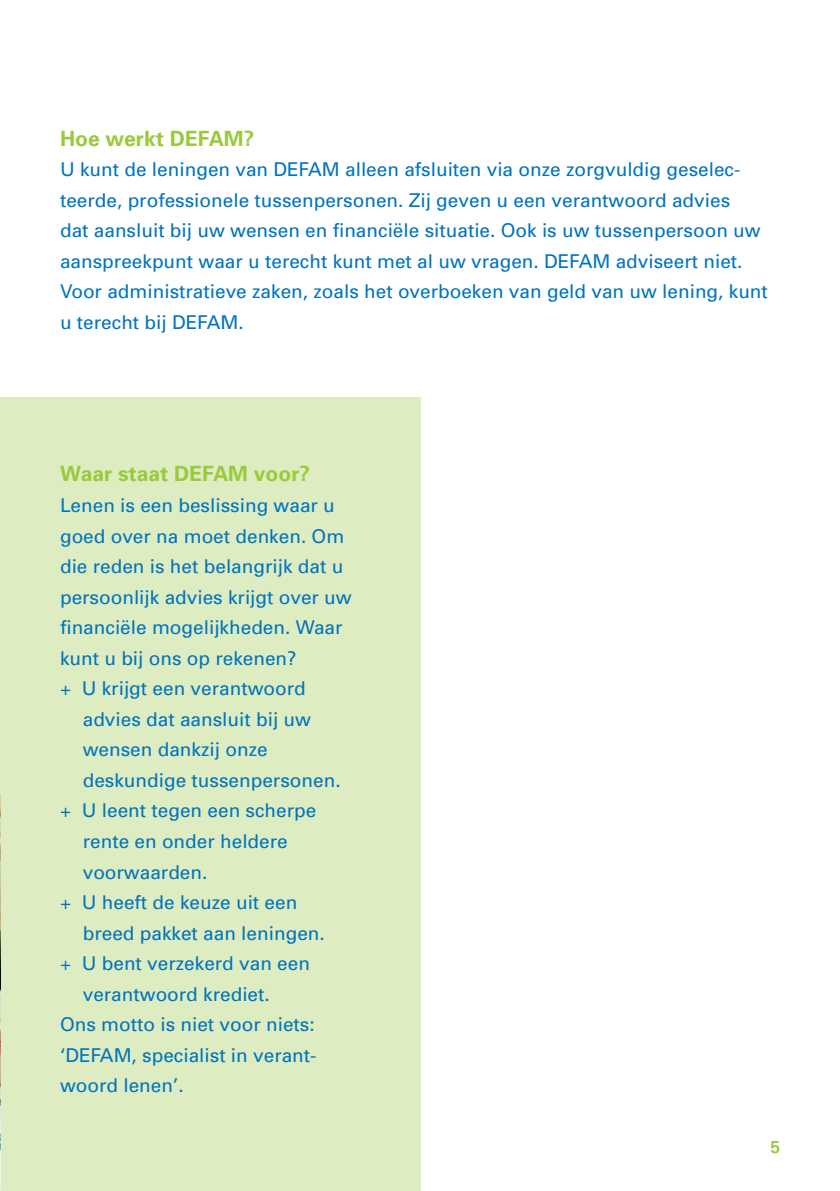
<style>
.page{position:relative;width:840px;height:1191px;background:#fff}
.page>*{position:absolute;margin:0;border:0;box-sizing:border-box;transform-origin:0 0}
.t1{font:700 21px "Univers";color:#9aca3c}
.t2{font:19px/30.6px "Univers";color:#0074bc}
.t3{font:17px "Univers";color:#9aca3c}
</style>
<div class="page">
<div style="left:0;top:397px;width:420px;height:794px;background:#deecc1"></div>
<img style="left:0;top:794px;width:1px;height:397px">
<p class="t1" style="left:60px;top:124px;width:196px">Hoe werkt DEFAM?</p>
<p class="t2" style="left:60px;top:154px;width:709px">U kunt de leningen van DEFAM alleen afsluiten via onze zorgvuldig geselec&shy;teerde, professionele tussenpersonen. Zij geven u een verantwoord advies<br>dat aansluit bij uw wensen en financiële situatie. Ook is uw tussenpersoon uw aanspreekpunt waar u terecht kunt met al uw vragen. DEFAM adviseert niet.<br>Voor administratieve zaken, zoals het overboeken van geld van uw lening, kunt u terecht bij DEFAM.</p>
<p class="t1" style="left:60px;top:460px;width:251px">Waar staat DEFAM voor?</p>
<p class="t2" style="left:60px;top:489px;width:276px">Lenen is een beslissing waar u</p>
<p class="t2" style="left:60px;top:520px;width:285px">goed over na moet denken. Om</p>
<p class="t2" style="left:60px;top:551px;width:284px">die reden is het belangrijk dat u</p>
<p class="t2" style="left:60px;top:581px;width:293px">persoonlijk advies krijgt over uw</p>
<p class="t2" style="left:60px;top:612px;width:284px">financiële mogelijkheden. Waar</p>
<p class="t2" style="left:60px;top:642px;width:238px">kunt u bij ons op rekenen?</p>
<p class="t2" style="left:60px;top:673px;width:247px">+ U krijgt een verantwoord</p>
<p class="t2" style="left:83px;top:703px;width:230px">advies dat aansluit bij uw</p>
<p class="t2" style="left:83px;top:734px;width:186px">wensen dankzij onze</p>
<p class="t2" style="left:83px;top:764px;width:259px">deskundige tussenpersonen.</p>
<p class="t2" style="left:60px;top:795px;width:258px">+ U leent tegen een scherpe</p>
<p class="t2" style="left:83px;top:825px;width:206px">rente en onder heldere</p>
<p class="t2" style="left:83px;top:856px;width:126px">voorwaarden.</p>
<p class="t2" style="left:60px;top:886px;width:239px">+ U heeft de keuze uit een</p>
<p class="t2" style="left:83px;top:917px;width:243px">breed pakket aan leningen.</p>
<p class="t2" style="left:60px;top:947px;width:251px">+ U bent verzekerd van een</p>
<p class="t2" style="left:83px;top:978px;width:188px">verantwoord krediet.</p>
<p class="t2" style="left:60px;top:1008px;width:256px">Ons motto is niet voor niets:</p>
<p class="t2" style="left:60px;top:1039px;width:258px">‘DEFAM, specialist in verant-</p>
<p class="t2" style="left:60px;top:1070px;width:125px">woord lenen’.</p>
<p class="t3" style="left:770px;top:1136px;width:11px">5</p>
</div>
